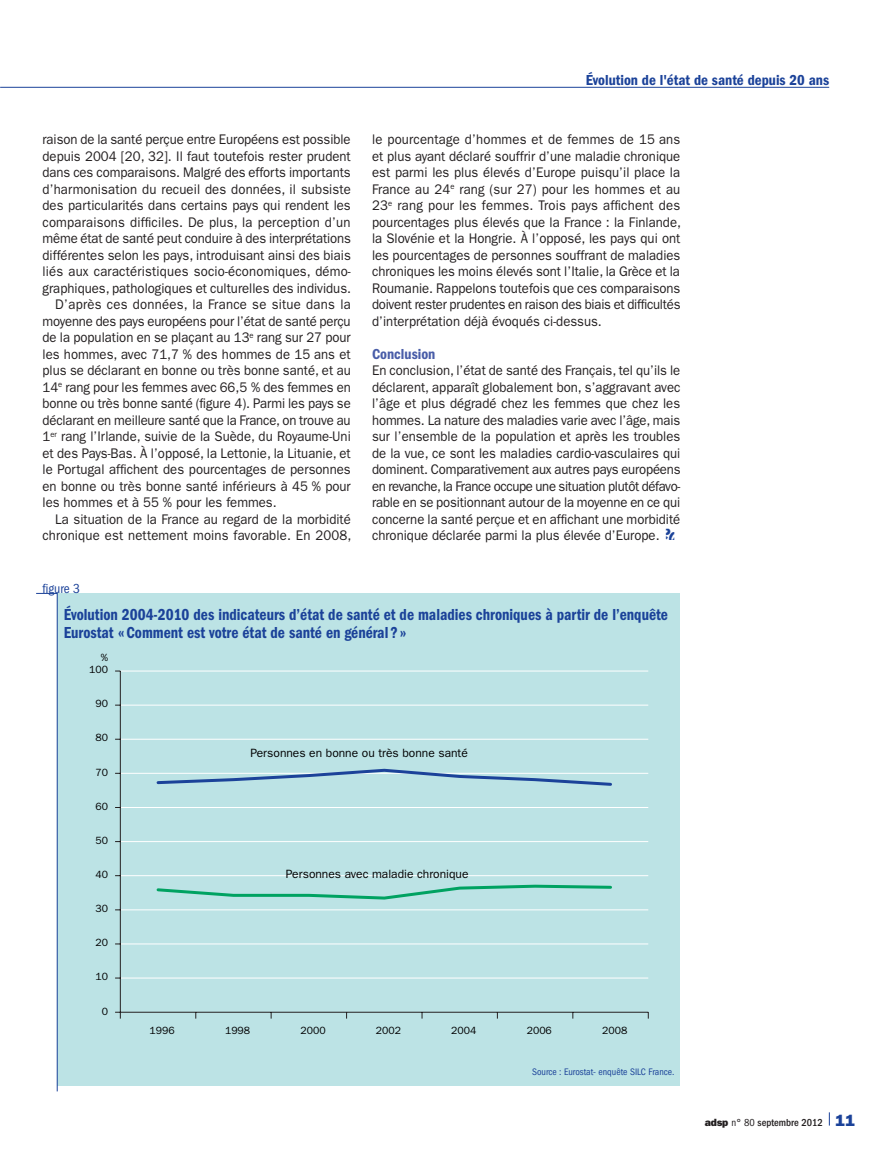
<style>
.page{position:relative;width:893px;height:1149px;background:#fff}
.page>*{position:absolute;margin:0;border:0;box-sizing:border-box;transform-origin:0 0}
.t1{font:16.5px/18px "ITC Franklin Gothic Std Dm Cd";color:#1b4299;scale:.94 1}
.t2{font:15px "ITC Franklin Gothic Std Dm Cd";color:#1b4299}
.t3{font:15px "ITC Franklin Gothic Std Dm Cd";color:#495da8}
.t4{font:13.95px/16.5px "ITC Franklin Gothic Std";color:#231f20;text-align:justify;scale:.94 1}
.t5{font:13.95px "ITC Franklin Gothic Std";letter-spacing:.02em;color:#231f20;scale:.94 1}
.t6{font:condensed 13.5px "ITC Franklin Gothic Std";color:#1b4299}
.t7{font:12px "ITC Franklin Gothic Std";color:#000001}
.t8{font:10.5px "ITC Franklin Gothic Std";color:#000001}
.t9{font:500 condensed 10.5px "ITC Franklin Gothic Std";color:#231f20}
.t10{font:condensed 9.75px "ITC Franklin Gothic Std";color:#1b4299}
.s1{font-family:"Ph Fpictos";font-weight:600;font-size:15px;color:#1b4299}
.s2{font-family:"ITC Franklin Gothic Std Hvy";font-weight:400;font-stretch:normal}
.s3{font-weight:400}
.s4{font-family:"ITC Franklin Gothic Std Hvy";font-weight:400;font-stretch:normal;font-size:16.2px;color:#1b4299}
</style>
<div class="page">
<hr style="left:0;top:87px;width:829px;height:1px;background:#1b4299">
<svg style="left:829px;top:1112px;width:1px;height:13px"></svg>
<div style="left:57px;top:593px;width:623px;height:491px;background:#bce3e5"></div>
<svg style="left:36px;top:593px;width:22px;height:498px"></svg>
<hr style="left:120px;top:977px;width:528px;height:1px;background:#fff">
<hr style="left:120px;top:943px;width:528px;height:1px;background:#fff">
<hr style="left:120px;top:909px;width:528px;height:1px;background:#fff">
<hr style="left:120px;top:875px;width:528px;height:1px;background:#fff">
<hr style="left:120px;top:841px;width:528px;height:1px;background:#fff">
<hr style="left:120px;top:806px;width:528px;height:1px;background:#fff">
<hr style="left:120px;top:772px;width:528px;height:1px;background:#fff">
<hr style="left:120px;top:738px;width:528px;height:1px;background:#fff">
<hr style="left:120px;top:704px;width:528px;height:1px;background:#fff">
<hr style="left:120px;top:670px;width:528px;height:1px;background:#fff">
<hr style="left:120px;top:670px;width:1px;height:341px;background:#231f20">
<hr style="left:120px;top:1011px;width:528px;height:1px;background:#231f20">
<svg style="left:115px;top:1011px;width:6px;height:7px"></svg>
<svg style="left:155px;top:768px;width:459px;height:18px"></svg>
<svg style="left:156px;top:884px;width:456px;height:16px"></svg>
<p class="t4" style="left:43px;top:131px;width:329px">raison de la santé perçue entre Européens est possible</p>
<p class="t4" style="left:43px;top:148px;width:329px">depuis 2004 [20, 32]. Il faut toutefois rester prudent</p>
<p class="t4" style="left:43px;top:164px;width:329px">dans ces comparaisons. Malgré des efforts importants</p>
<p class="t4" style="left:43px;top:181px;width:330px">d’harmonisation du recueil des données, il subsiste</p>
<p class="t4" style="left:43px;top:197px;width:329px">des particularités dans certains pays qui rendent les</p>
<p class="t4" style="left:43px;top:214px;width:329px">comparaisons difficiles. De plus, la perception d’un</p>
<p class="t4" style="left:43px;top:230px;width:330px">même état de santé peut conduire à des interprétations</p>
<p class="t4" style="left:43px;top:247px;width:329px">différentes selon les pays, introduisant ainsi des biais</p>
<p class="t4" style="left:43px;top:263px;width:329px">liés aux caractéristiques socio-économiques, démo-</p>
<p class="t4" style="left:43px;top:280px;width:330px">graphiques, pathologiques et culturelles des individus.</p>
<p class="t5" style="left:55px;top:296px;width:316px">D’après ces données, la France se situe dans la</p>
<p class="t4" style="left:43px;top:313px;width:329px">moyenne des pays européens pour l’état de santé perçu</p>
<p class="t4" style="left:43px;top:329px;width:329px">de la population en se plaçant au 13<sup>e</sup> rang sur 27 pour</p>
<p class="t4" style="left:43px;top:346px;width:329px">les hommes, avec 71,7 % des hommes de 15 ans et</p>
<p class="t4" style="left:43px;top:362px;width:329px">plus se déclarant en bonne ou très bonne santé, et au</p>
<p class="t4" style="left:43px;top:379px;width:329px">14<sup>e</sup> rang pour les femmes avec 66,5 % des femmes en</p>
<p class="t4" style="left:43px;top:395px;width:329px">bonne ou très bonne santé (figure 4). Parmi les pays se</p>
<p class="t4" style="left:43px;top:412px;width:329px">déclarant en meilleure santé que la France, on trouve au</p>
<p class="t4" style="left:43px;top:428px;width:329px">1<sup>er</sup> rang l’Irlande, suivie de la Suède, du Royaume-Uni</p>
<p class="t4" style="left:43px;top:445px;width:329px">et des Pays-Bas. À l’opposé, la Lettonie, la Lituanie, et</p>
<p class="t4" style="left:43px;top:461px;width:329px">le Portugal affichent des pourcentages de personnes</p>
<p class="t4" style="left:43px;top:478px;width:329px">en bonne ou très bonne santé inférieurs à 45 % pour</p>
<p class="t4" style="left:43px;top:494px;width:251px">les hommes et à 55 % pour les femmes.</p>
<p class="t4" style="left:55px;top:511px;width:316px">La situation de la France au regard de la morbidité</p>
<p class="t4" style="left:43px;top:527px;width:330px">chronique est nettement moins favorable. En 2008,</p>
<p class="t2" style="left:586px;top:71px;width:245px">Évolution de l'état de santé depuis 20 ans</p>
<p class="t4" style="left:372px;top:131px;width:330px">le pourcentage d’hommes et de femmes de 15 ans et plus ayant déclaré souffrir d’une maladie chronique est parmi les plus élevés d’Europe puisqu’il place la France au 24<sup>e</sup> rang (sur 27) pour les hommes et au 23<sup>e</sup> rang pour les femmes. Trois pays affichent des pourcentages plus élevés que la France : la Finlande, la Slovénie et la Hongrie. À l’opposé, les pays qui ont les pourcentages de personnes souffrant de maladies chroniques les moins élevés sont l’Italie, la Grèce et la Roumanie. Rappelons toutefois que ces comparaisons doivent rester prudentes en raison des biais et difficultés d’interprétation déjà évoqués ci-dessus.</p>
<p class="t3" style="left:372px;top:345px;width:65px">Conclusion</p>
<p class="t4" style="left:372px;top:362px;width:330px">En conclusion, l’état de santé des Français, tel qu’ils le déclarent, apparaît globalement bon, s’aggravant avec l’âge et plus dégradé chez les femmes que chez les hommes. La nature des maladies varie avec l’âge, mais sur l’ensemble de la population et après les troubles de la vue, ce sont les maladies cardio-vasculaires qui dominent. Comparativement aux autres pays européens en revanche, la France occupe une situation plutôt défavo&shy;rable en se positionnant autour de la moyenne en ce qui concerne la santé perçue et en affichant une morbidité chronique déclarée parmi la plus élevée d’Europe. <span class="s1">p</span></p>
<p class="t6" style="left:43px;top:581px;width:39px">figure 3</p>
<p class="t1" style="left:64px;top:605px;width:644px">Évolution 2004-2010 des indicateurs d’état de santé et de maladies chroniques à partir de l’enquête<br>Eurostat «Comment est votre état de santé en général ? »</p>
<p class="t8" style="left:101px;top:651px;width:9px">%</p>
<p class="t8" style="left:89px;top:663px;width:20px">100</p>
<p class="t8" style="left:95px;top:697px;width:14px">90</p>
<p class="t8" style="left:95px;top:731px;width:14px">80</p>
<p class="t8" style="left:95px;top:765px;width:14px">70</p>
<p class="t8" style="left:95px;top:799px;width:14px">60</p>
<p class="t8" style="left:95px;top:833px;width:14px">50</p>
<p class="t8" style="left:95px;top:868px;width:14px">40</p>
<p class="t8" style="left:95px;top:902px;width:14px">30</p>
<p class="t8" style="left:95px;top:936px;width:14px">20</p>
<p class="t8" style="left:95px;top:970px;width:14px">10</p>
<p class="t8" style="left:102px;top:1004px;width:8px">0</p>
<p class="t7" style="left:250px;top:745px;width:219px">Personnes en bonne ou très bonne santé</p>
<p class="t7" style="left:286px;top:866px;width:184px">Personnes avec maladie chronique</p>
<p class="t8" style="left:150px;top:1023px;width:27px">1996</p>
<p class="t8" style="left:225px;top:1023px;width:27px">1998</p>
<p class="t8" style="left:300px;top:1023px;width:27px">2000</p>
<p class="t8" style="left:376px;top:1023px;width:27px">2002</p>
<p class="t8" style="left:451px;top:1023px;width:27px">2004</p>
<p class="t8" style="left:527px;top:1023px;width:27px">2006</p>
<p class="t8" style="left:602px;top:1023px;width:27px">2008</p>
<p class="t10" style="left:532px;top:1066px;width:144px">Source : Eurostat- enquête SILC France.</p>
<p class="t9" style="left:705px;top:1115px;width:152px"><span class="s2">adsp</span> <span class="s3">n° 80</span> septembre 2012 <span class="s4">11</span></p>
</div>
